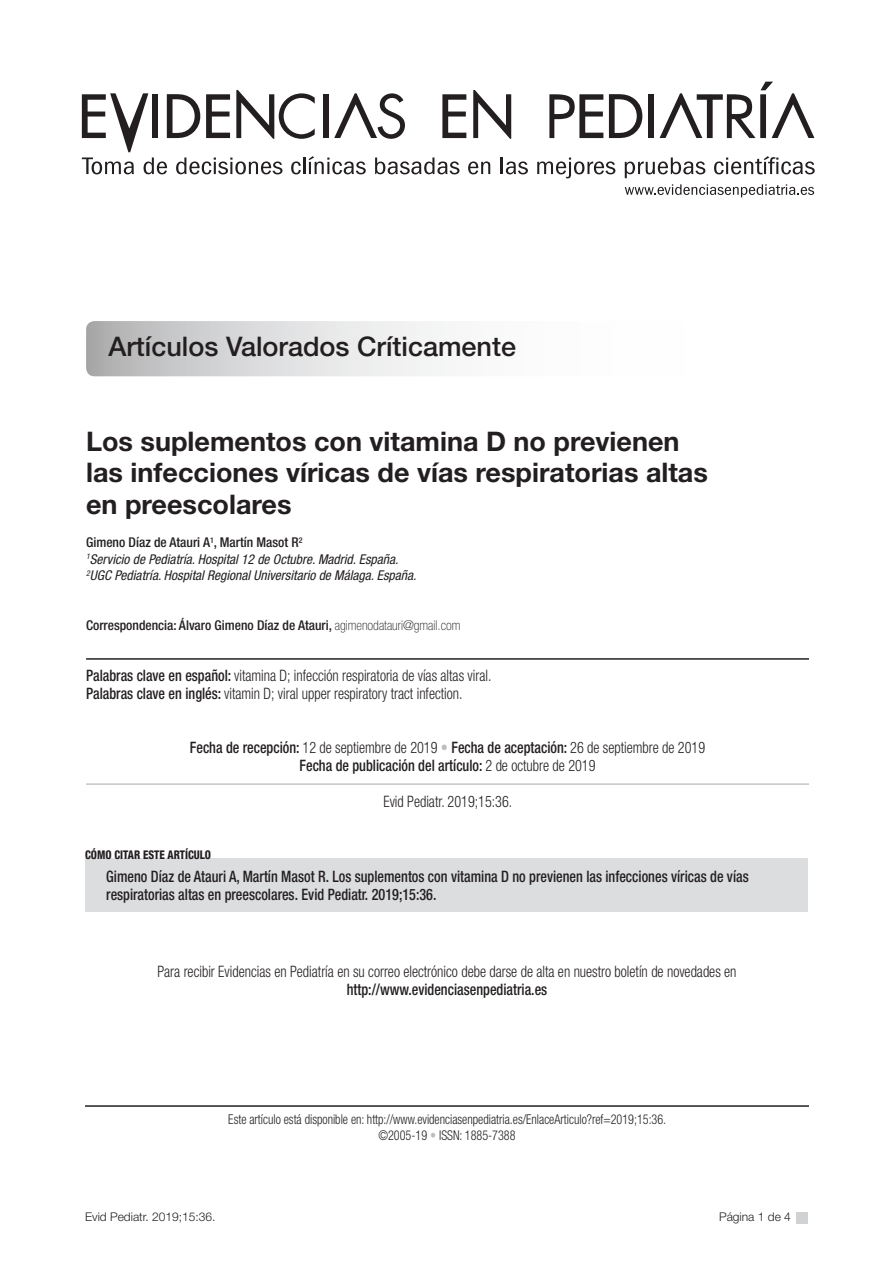
<style>
.page{position:relative;width:893px;height:1263px;background:#fff}
.page>*{position:absolute;margin:0;border:0;box-sizing:border-box;transform-origin:0 0}
.t1{font:700 27px/31.5px "Helvetica Neue LT Std";color:#231f20}
.t2{font:500 27px "Helvetica Neue";color:#231f20}
.t3{font:300 condensed 15.75px "Helvetica Neue LT Std";color:#231f20;scale:.9 1}
.t4{font:500 condensed 15.75px/18px "Helvetica Neue LT Std";color:#231f20;scale:.9 1}
.t5{font:300 condensed 13.5px/16.5px "Helvetica Neue LT Std";color:#231f20;text-align:center;scale:.9 1}
.t6{font:italic condensed 13.5px "Helvetica Neue LT Std";color:#231f20}
.t7{font:500 condensed 13.5px "Helvetica Neue LT Std";color:#231f20}
.t8{font:300 12px "Helvetica Neue";color:#231f20}
.t9{font:800 condensed 12px "Helvetica Neue LT Std";color:#231f20;scale:.9 1}
.s1{font-weight:100}
.s2{font-weight:500}
.s3{color:#bcbdc0}
.s4{font-weight:300}
</style>
<div class="page">
<div style="left:797px;top:1212px;width:11px;height:11px;background:#d1d2d4"></div>
<svg style="left:537px;top:158px;width:78px;height:20px"></svg>
<svg style="left:625px;top:157px;width:80px;height:21px"></svg>
<svg style="left:714px;top:156px;width:101px;height:18px"></svg>
<svg style="left:625px;top:184px;width:189px;height:13px"></svg>
<svg style="left:549px;top:94px;width:54px;height:44px"></svg>
<div style="left:648px;top:94px;width:6px;height:44px;background:#231f20"></div>
<svg style="left:609px;top:94px;width:33px;height:44px"></svg>
<svg style="left:660px;top:82px;width:154px;height:56px"></svg>
<svg style="left:82px;top:90px;width:446px;height:84px"></svg>
<svg style="left:86px;top:321px;width:723px;height:55px"></svg>
<hr style="left:86px;top:658px;width:723px;height:2px;background:#231f20">
<hr style="left:86px;top:784px;width:723px;height:1px;background:#a8a9ad">
<div style="left:85px;top:858px;width:723px;height:54px;background:#dcdddf"></div>
<hr style="left:85px;top:1105px;width:724px;height:2px;background:#231f20">
<p class="t2" style="left:108px;top:330px;width:409px">Artículos Valorados Críticamente</p>
<p class="t1" style="left:86px;top:425px;width:623px">Los suplementos con vitamina D no previenen las infecciones víricas de vías respiratorias altas en preescolares</p>
<p class="t7" style="left:86px;top:535px;width:218px">Gimeno Díaz de Atauri A<sup>1</sup>, Martín Masot R<sup>2</sup></p>
<p class="t6" style="left:86px;top:551px;width:314px"><sup>1</sup>Servicio de Pediatría. Hospital 12 de Octubre. Madrid. España.</p>
<p class="t6" style="left:86px;top:568px;width:332px"><sup>2</sup>UGC Pediatría. Hospital Regional Universitario de Málaga. España.</p>
<p class="t7" style="left:86px;top:617px;width:376px">Correspondencia: Álvaro Gimeno Díaz de Atauri, <span class="s1">agimenodatauri@gmail.com</span></p>
<p class="t3" style="left:86px;top:666px;width:452px"><span class="s2">Palabras clave en español:</span> vitamina D; infección respiratoria de vías altas viral.</p>
<p class="t3" style="left:86px;top:684px;width:420px"><span class="s2">Palabras clave en inglés:</span> vitamin D; viral upper respiratory tract infection.</p>
<p class="t3" style="left:190px;top:738px;width:574px"><span class="s2">Fecha de recepción:</span> 12 de septiembre de 2019 <span class="s3">•</span> <span class="s2">Fecha de aceptación:</span> 26 de septiembre de 2019</p>
<p class="t4" style="left:300px;top:756px;width:330px">Fecha de publicación del artículo: <span class="s4">2 de octubre de 2019</span></p>
<p class="t3" style="left:383px;top:792px;width:145px">Evid Pediatr. 2019;15:36.</p>
<p class="t9" style="left:85px;top:847px;width:141px">CÓMO CITAR ESTE ARTÍCULO</p>
<p class="t4" style="left:106px;top:867px;width:715px">Gimeno Díaz de Atauri A, Martín Masot R. Los suplementos con vitamina D no previenen las infecciones víricas de vías respiratorias altas en preescolares. Evid Pediatr. 2019;15:36.</p>
<p class="t3" style="left:157px;top:962px;width:645px">Para recibir Evidencias en Pediatría en su correo electrónico debe darse de alta en nuestro boletín de novedades en</p>
<p class="t4" style="left:347px;top:980px;width:224px">http://www.evidenciasenpediatria.es</p>
<p class="t5" style="left:228px;top:1111px;width:488px">Este artículo está disponible en: http://www.evidenciasenpediatria.es/EnlaceArticulo?ref=2019;15:36. ©2005-19 <span class="s3">•</span> ISSN: 1885-7388</p>
<p class="t8" style="left:85px;top:1210px;width:132px">Evid Pediatr. 2019;15:36.</p>
<p class="t8" style="left:719px;top:1210px;width:73px">Página 1 de 4</p>
</div>
